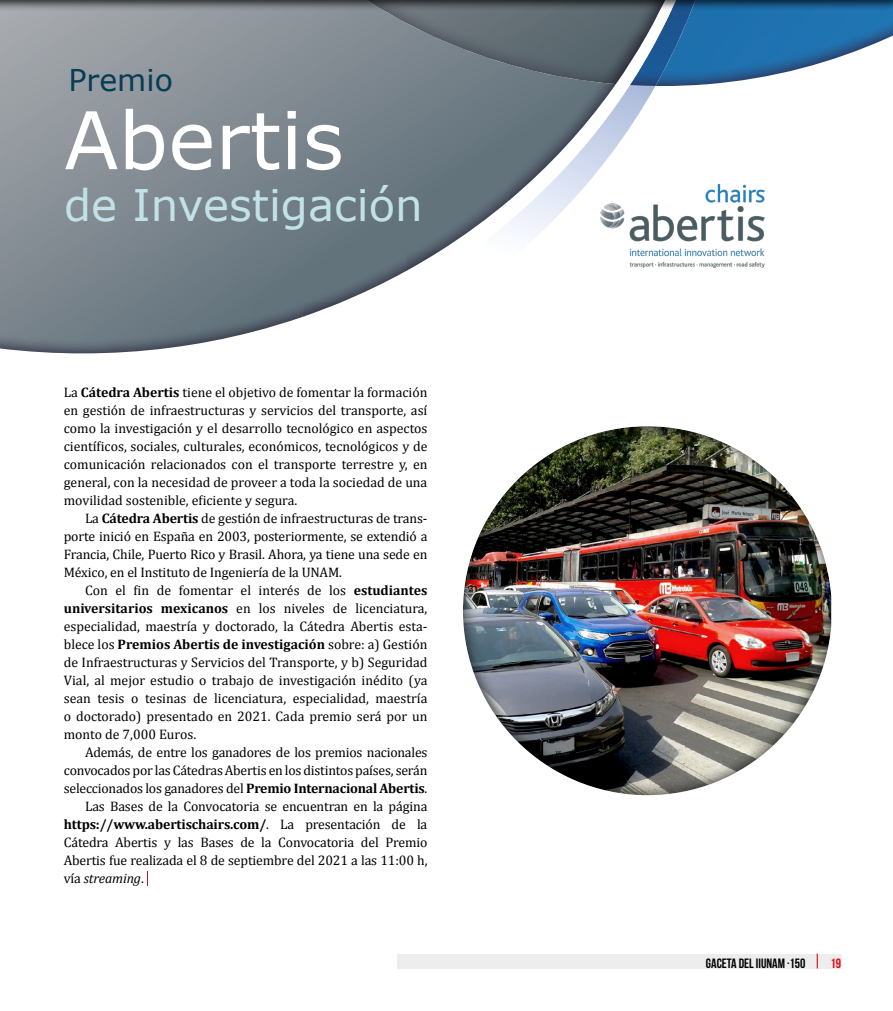
<style>
.page{position:relative;width:893px;height:1011px;background:#fff}
.page>*{position:absolute;margin:0;border:0;box-sizing:border-box;transform-origin:0 0}
.t1{font:79.5px "Verdana";color:#fff}
.t2{font:43.5px "Verdana";color:#c1e3e8}
.t3{font:30px "Verdana";color:#063d56}
.t4{font:13.8px/18px "Cambria";letter-spacing:-.01em;color:#000;text-align:justify}
.t5{font:700 13.8px "Cambria";letter-spacing:-.01em;color:#000}
.t6{font:italic 13.8px "Cambria";letter-spacing:-.01em;color:#000}
.t7{font:700 13.5px "Bebas Neue";color:#000}
.t8{font:700 13.5px "Bebas Neue";color:#e30613}
.s1{font-weight:700}
.s2{font-weight:400}
.s3{font-style:normal}
</style>
<div class="page">
<div style="left:397px;top:954px;width:444px;height:14px;background:#ededed"></div>
<div style="left:769px;top:11px;width:124px;height:27px;background:#1f73b1"></div>
<img style="left:769px;top:37px;width:120px;height:39px">
<svg style="left:62px;top:11px;width:707px;height:343px"></svg>
<img style="left:0;top:11px;width:253px;height:342px">
<img style="left:252px;top:11px;width:53px;height:321px">
<img style="left:304px;top:11px;width:103px;height:292px">
<img style="left:406px;top:37px;width:104px;height:215px">
<img style="left:613px;top:37px;width:52px;height:52px">
<img style="left:509px;top:84px;width:104px;height:116px">
<img style="left:406px;top:251px;width:33px;height:20px">
<img style="left:304px;top:302px;width:37px;height:14px">
<img style="left:348px;top:11px;width:323px;height:26px">
<img style="left:432px;top:36px;width:214px;height:48px">
<img style="left:578px;top:156px;width:191px;height:136px">
<div style="left:0;top:0;width:893px;height:11px;background:#000;opacity:.75"></div>
<div style="left:450px;top:415px;width:396px;height:381px;background:#000;opacity:.9"></div>
<svg style="left:147px;top:871px;width:1px;height:14px"></svg>
<h3 class="t3" style="left:68px;top:60px;width:106px">Premio</h3>
<h1 class="t1" style="left:64px;top:86px;width:281px">Abertis</h1>
<h2 class="t2" style="left:64px;top:175px;width:360px">de Investigación</h2>
<p class="t4" style="left:64px;top:383px;width:365px">La <span class="s1">Cátedra Abertis</span> tiene el objetivo de fomentar la formación en gestión de infraestructuras y servicios del transporte, así como la investigación y el desarrollo tecnológico en aspectos científicos, sociales, culturales, económicos, tecnológicos y de comunicación relacionados con el transporte terrestre y, en general, con la necesidad de proveer a toda la sociedad de una movilidad sostenible, eficiente y segura.</p>
<p class="t4" style="left:64px;top:509px;width:365px;text-indent:21px">La <span class="s1">Cátedra Abertis</span> de gestión de infraestructuras de trans&shy;porte inició en España en 2003, posteriormente, se extendió a Francia, Chile, Puerto Rico y Brasil. Ahora, ya tiene una sede en México, en el Instituto de Ingeniería de la UNAM.</p>
<p class="t4" style="left:64px;top:581px;width:365px;text-indent:21px">Con el fin de fomentar el interés de los <span class="s1">estudiantes universitarios mexicanos</span> en los niveles de licenciatura, especialidad, maestría y doctorado, la Cátedra Abertis esta&shy;blece los <span class="s1">Premios Abertis de investigación</span> sobre: a) Gestión de Infraestructuras y Servicios del Transporte, y b) Seguridad Vial, al mejor estudio o trabajo de investigación inédito (ya sean tesis o tesinas de licenciatura, especialidad, maestría o doctorado) presentado en 2021. Cada premio será por un monto de 7,000 Euros.</p>
<p class="t4" style="left:85px;top:743px;width:344px">Además, de entre los ganadores de los premios nacionales</p>
<p class="t4" style="left:64px;top:761px;width:365px">convocados por las Cátedras Abertis en los distintos países, serán</p>
<p class="t4" style="left:64px;top:779px;width:365px">seleccionados los ganadores del <span class="s1">Premio Internacional Abertis</span>.</p>
<p class="t4" style="left:85px;top:797px;width:344px">Las Bases de la Convocatoria se encuentran en la página</p>
<p class="t5" style="left:64px;top:814px;width:365px">https://www.abertischairs.com/<span class="s2">. La presentación de la</span></p>
<p class="t4" style="left:64px;top:833px;width:365px">Cátedra Abertis y las Bases de la Convocatoria del Premio</p>
<p class="t4" style="left:64px;top:851px;width:365px">Abertis fue realizada el 8 de septiembre del 2021 a las 11:00 h,</p>
<p class="t6" style="left:64px;top:868px;width:82px"><span class="s3">vía</span> streaming<span class="s3">.</span></p>
<p class="t7" style="left:706px;top:956px;width:101px">GACETA DEL IIUNAM ·150</p>
<p class="t8" style="left:830px;top:956px;width:12px">19</p>
</div>
